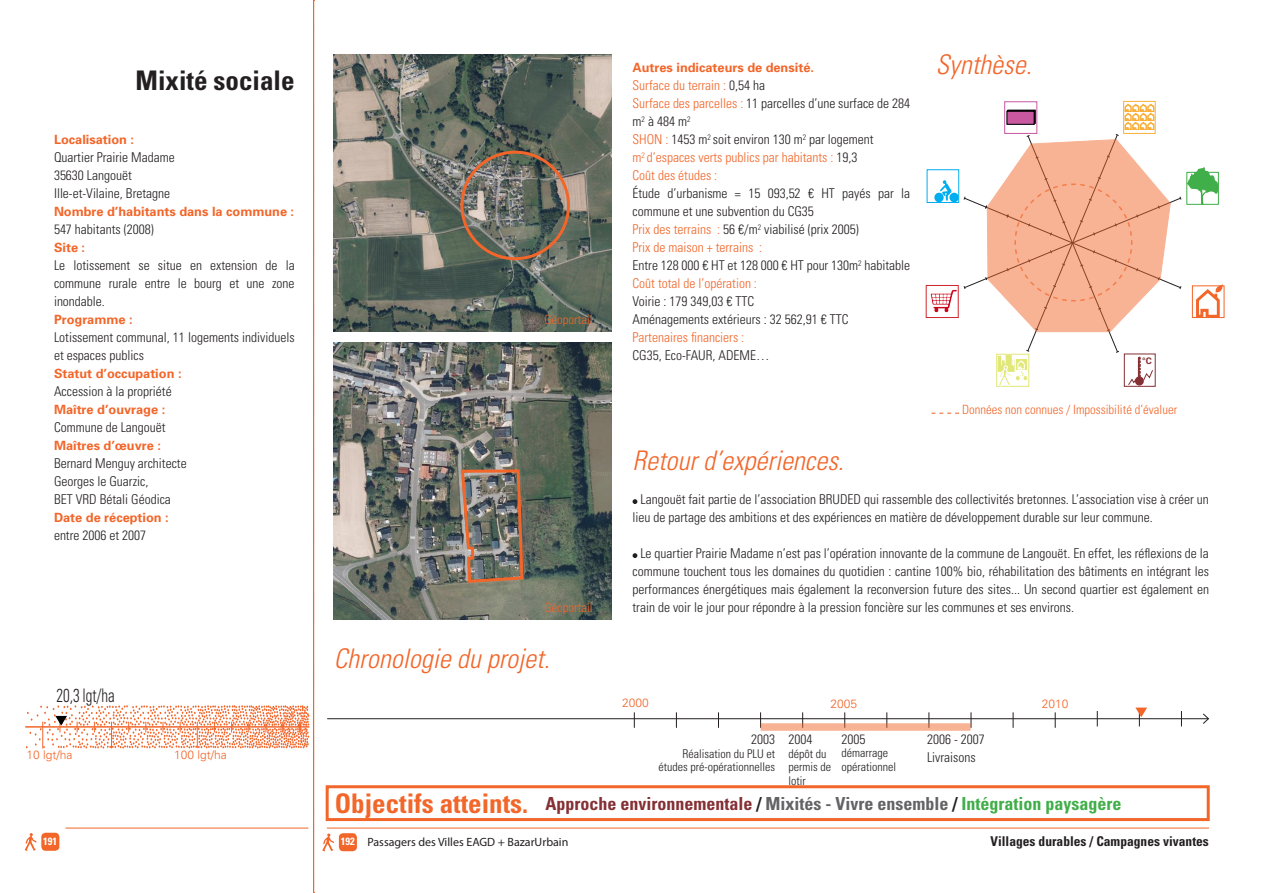
<style>
.page{position:relative;width:1263px;height:893px;background:#fff}
.page>*{position:absolute;margin:0;border:0;box-sizing:border-box;transform-origin:0 0}
.t1{font:italic 300 condensed 27px "Univers LT Std";color:#f2662a}
.t2{font:700 condensed 27px "Univers LT Std";color:#f2662a}
.SOUS_TITRE_-spécific{font:700 condensed 27px "Univers LT Std";color:#231f20}
.t3{font:300 condensed 18.75px "Univers LT Std";color:#231f20;scale:.8 1}
.SOUS_SOUS_TITRE{font:700 condensed 18px "Univers LT Std";color:#843034}
.TEXTE_COURANT{font:300 condensed 13.5px/18px "Univers LT Std";color:#231f20}
.TEXTE_COURANT-2{font:300 condensed 13.5px "Univers LT Std";color:#f2662a}
.t4{font:700 condensed 13.5px "Univers LT Std";color:#231f20}
.SYNTHESE___LEGENDE_B{font:700 12.75px "Univers";color:#f2662a}
.CHRONIQUE___legende{font:300 condensed 12.75px "Univers LT Std";color:#f2662a}
.t5{font:300 condensed 12px/13.5px "Univers LT Std";color:#231f20}
.t6{font:12px "Myriad Pro";color:#231f20}
.t7{font:300 12px "Univers";color:#f2662a}
.t8{font:700 condensed 10.5px "Univers LT Std";color:#fff}
.t9{font:700 9px "Univers";color:#843034}
.s1{color:#231f20}
.s2{color:#f2662a}
.s3{color:#636366}
.s4{color:#40ae49}
.s5{font-family:"Univers LT Std";font-weight:700;font-stretch:condensed;font-size:10.5px;color:#fff}
</style>
<div class="page">
<hr style="left:327px;top:718px;width:881px;height:1px;background:#231f20">
<svg style="left:1202px;top:713px;width:7px;height:11px"></svg>
<svg style="left:634px;top:712px;width:1px;height:16px"></svg>
<svg style="left:971px;top:712px;width:1px;height:16px"></svg>
<svg style="left:676px;top:712px;width:1px;height:16px"></svg>
<svg style="left:718px;top:712px;width:1px;height:16px"></svg>
<svg style="left:760px;top:712px;width:1px;height:16px"></svg>
<svg style="left:1013px;top:712px;width:1px;height:16px"></svg>
<svg style="left:1055px;top:712px;width:1px;height:16px"></svg>
<svg style="left:1097px;top:711px;width:1px;height:15px"></svg>
<svg style="left:1181px;top:711px;width:1px;height:15px"></svg>
<div style="left:1192px;top:286px;width:32px;height:32px;border:1px solid #f2662a"></div>
<svg style="left:1194px;top:284px;width:30px;height:34px"></svg>
<div style="left:1123px;top:101px;width:32px;height:33px;border:1px solid #fab03b"></div>
<svg style="left:1187px;top:167px;width:31px;height:38px"></svg>
<hr style="left:327px;top:828px;width:882px;height:1px;background:#f2662a">
<svg style="left:322px;top:833px;width:12px;height:18px"></svg>
<div style="left:339px;top:833px;width:18px;height:18px;background:#f2662a;border-radius:4px"></div>
<svg style="left:931px;top:412px;width:28px;height:2px"></svg>
<svg style="left:1135px;top:708px;width:12px;height:18px"></svg>
<div style="left:326px;top:785px;width:884px;height:36px;border:3px solid #f2662a"></div>
<img style="left:930px;top:289px;width:26px;height:24px">
<div style="left:926px;top:285px;width:32px;height:33px;border:1px solid #d1232a"></div>
<img style="left:334px;top:54px;width:277px;height:278px">
<img style="left:334px;top:342px;width:277px;height:278px">
<div style="left:761px;top:723px;width:210px;height:8px;background:#f8b294"></div>
<svg style="left:632px;top:499px;width:5px;height:5px"></svg>
<svg style="left:632px;top:553px;width:5px;height:5px"></svg>
<svg style="left:963px;top:103px;width:218px;height:283px"></svg>
<img style="left:459px;top:468px;width:66px;height:116px">
<div style="left:460px;top:151px;width:110px;height:109px;border:3px solid #f2662a;border-radius:50%"></div>
<div style="left:927px;top:170px;width:32px;height:33px;border:1px solid #00aeef"></div>
<svg style="left:940px;top:180px;width:11px;height:21px"></svg>
<div style="left:934px;top:193px;width:10px;height:9px;background:#00aeef;border-radius:50%"></div>
<div style="left:949px;top:193px;width:10px;height:9px;background:#00aeef;border-radius:50%"></div>
<svg style="left:24px;top:0;width:291px;height:893px"></svg>
<div style="left:41px;top:833px;width:18px;height:18px;background:#f2662a;border-radius:4px"></div>
<p class="SOUS_TITRE_-spécific" style="left:136px;top:64px;width:161px">Mixité sociale</p>
<p class="SYNTHESE___LEGENDE_B" style="left:54px;top:132px;width:82px">Localisation :</p>
<p class="TEXTE_COURANT" style="left:54px;top:148px;width:122px">Quartier Prairie Madame</p>
<p class="TEXTE_COURANT" style="left:54px;top:166px;width:79px">35630 Langouët</p>
<p class="TEXTE_COURANT" style="left:54px;top:184px;width:118px">Ille-et-Vilaine, Bretagne</p>
<p class="SYNTHESE___LEGENDE_B" style="left:54px;top:204px;width:242px">Nombre d’habitants dans la commune :</p>
<p class="TEXTE_COURANT" style="left:54px;top:220px;width:101px">547 habitants (2008)</p>
<p class="SYNTHESE___LEGENDE_B" style="left:54px;top:240px;width:33px">Site :</p>
<p class="TEXTE_COURANT" style="left:54px;top:256px;width:242px;text-align:justify">Le lotissement se situe en extension de la commune rurale entre le bourg et une zone inondable.</p>
<p class="SYNTHESE___LEGENDE_B" style="left:54px;top:312px;width:80px">Programme :</p>
<p class="TEXTE_COURANT" style="left:54px;top:328px;width:242px">Lotissement communal, 11 logements individuels et espaces publics</p>
<p class="SYNTHESE___LEGENDE_B" style="left:54px;top:366px;width:129px">Statut d’occupation :</p>
<p class="TEXTE_COURANT" style="left:54px;top:382px;width:119px">Accession à la propriété</p>
<p class="SYNTHESE___LEGENDE_B" style="left:54px;top:402px;width:113px">Maître d’ouvrage :</p>
<p class="TEXTE_COURANT" style="left:54px;top:418px;width:113px">Commune de Langouët</p>
<p class="SYNTHESE___LEGENDE_B" style="left:54px;top:438px;width:108px">Maîtres d’œuvre :</p>
<p class="TEXTE_COURANT" style="left:54px;top:454px;width:134px">Bernard Menguy architecte</p>
<p class="TEXTE_COURANT" style="left:54px;top:472px;width:96px">Georges le Guarzic,</p>
<p class="TEXTE_COURANT" style="left:54px;top:490px;width:118px">BET VRD Bétali Géodica</p>
<p class="SYNTHESE___LEGENDE_B" style="left:54px;top:510px;width:116px">Date de réception :</p>
<p class="TEXTE_COURANT" style="left:54px;top:526px;width:94px">entre 2006 et 2007</p>
<p class="t3" style="left:56px;top:684px;width:75px">20,3 lgt/ha</p>
<p class="t7" style="left:27px;top:747px;width:48px">10 lgt/ha</p>
<p class="t7" style="left:174px;top:747px;width:54px">100 lgt/ha</p>
<p class="t8" style="left:43px;top:835px;width:15px">191</p>
<p class="CHRONIQUE___legende" style="left:545px;top:312px;width:50px">Géoportail</p>
<p class="CHRONIQUE___legende" style="left:545px;top:600px;width:50px">Géoportail</p>
<h1 class="t1" style="left:334px;top:642px;width:217px">Chronologie du projet.</h1>
<p class="SYNTHESE___LEGENDE_B" style="left:632px;top:60px;width:183px">Autres indicateurs de densité.</p>
<p class="TEXTE_COURANT-2" style="left:632px;top:77px;width:134px">Surface du terrain : <span class="s1">0,54 ha</span></p>
<p class="TEXTE_COURANT" style="left:632px;top:94px;width:279px"><span class="s2">Surface des parcelles :</span> 11 parcelles d’une surface de 284 m<sup>2</sup> à 484 m<sup>2</sup></p>
<p class="TEXTE_COURANT" style="left:632px;top:130px;width:243px"><span class="s2">SHON :</span> 1453 m<sup>2</sup> soit environ 130 m<sup>2</sup> par logement</p>
<p class="TEXTE_COURANT-2" style="left:632px;top:149px;width:226px">m<sup>2</sup> d’espaces verts publics par habitants : <span class="s1">19,3</span></p>
<p class="TEXTE_COURANT-2" style="left:632px;top:167px;width:86px">Coût des études :</p>
<p class="TEXTE_COURANT" style="left:632px;top:184px;width:279px">Étude d’urbanisme = 15 093,52 € HT payés par la commune et une subvention du CG35</p>
<p class="TEXTE_COURANT" style="left:632px;top:220px;width:228px"><span class="s2">Prix des terrains :</span> 56 €/m<sup>2</sup> viabilisé (prix 2005)</p>
<p class="TEXTE_COURANT-2" style="left:632px;top:239px;width:131px">Prix de maison + terrains :</p>
<p class="TEXTE_COURANT" style="left:632px;top:256px;width:279px">Entre 128 000 € HT et 128 000 € HT pour 130m<sup>2</sup> habitable</p>
<p class="TEXTE_COURANT-2" style="left:632px;top:275px;width:126px">Coût total de l’opération :</p>
<p class="TEXTE_COURANT" style="left:632px;top:292px;width:123px">Voirie : 179 349,03 € TTC</p>
<p class="TEXTE_COURANT" style="left:632px;top:310px;width:217px">Aménagements extérieurs : 32 562,91 € TTC</p>
<p class="TEXTE_COURANT-2" style="left:632px;top:329px;width:113px">Partenaires financiers :</p>
<p class="TEXTE_COURANT" style="left:632px;top:346px;width:138px">CG35, Eco-FAUR, ADEME…</p>
<h1 class="t1" style="left:632px;top:444px;width:213px">Retour d’expériences.</h1>
<h1 class="t1" style="left:936px;top:48px;width:97px">Synthèse.</h1>
<p class="t9" style="left:1142px;top:355px;width:11px">°C</p>
<p class="CHRONIQUE___legende" style="left:962px;top:402px;width:217px">Données non connues / Impossibilité d’évaluer</p>
<p class="TEXTE_COURANT" style="left:632px;top:490px;width:578px;text-indent:8px">Langouët fait partie de l’association BRUDED qui rassemble des collectivités bretonnes. L’association vise à créer un lieu de partage des ambitions et des expériences en matière de développement durable sur leur commune.</p>
<p class="TEXTE_COURANT" style="left:632px;top:544px;width:578px;text-align:justify;text-indent:8px">Le quartier Prairie Madame n’est pas l’opération innovante de la commune de Langouët. En effet, les réflexions de la commune touchent tous les domaines du quotidien : cantine 100% bio, réhabilitation des bâtiments en intégrant les performances énergétiques mais également la reconversion future des sites... Un second quartier est également en train de voir le jour pour répondre à la pression foncière sur les communes et ses environs.</p>
<p class="t7" style="left:622px;top:696px;width:28px">2000</p>
<p class="t7" style="left:830px;top:696px;width:28px">2005</p>
<p class="t7" style="left:1042px;top:696px;width:28px">2010</p>
<h1 class="t2" style="left:335px;top:787px;width:195px">Objectifs atteints.</h1>
<p class="TEXTE_COURANT" style="left:841px;top:730px;width:25px">2005</p>
<p class="t5" style="left:841px;top:746px;width:56px">démarrage opérationnel</p>
<p class="SOUS_SOUS_TITRE" style="left:545px;top:793px;width:577px">Approche environnementale <span class="s1">/</span> <span class="s3">Mixités - Vivre ensemble</span> <span class="s1">/</span> <span class="s4">Intégration paysagère</span></p>
<p class="TEXTE_COURANT" style="left:927px;top:730px;width:59px">2006 - 2007</p>
<p class="TEXTE_COURANT" style="left:927px;top:748px;width:50px">Livraisons</p>
<p class="TEXTE_COURANT" style="left:751px;top:731px;width:25px">2003</p>
<p class="t5" style="left:659px;top:747px;width:118px;text-align:right">Réalisation du PLU et études pré-opérationnelles</p>
<p class="TEXTE_COURANT" style="left:788px;top:731px;width:25px">2004</p>
<p class="t5" style="left:788px;top:747px;width:44px">dépôt du permis de lotir</p>
<p class="t6" style="left:341px;top:835px;width:229px"><span class="s5">192</span> Passagers des Villes EAGD + BazarUrbain</p>
<p class="t4" style="left:990px;top:833px;width:220px">Villages durables / Campagnes vivantes</p>
</div>
